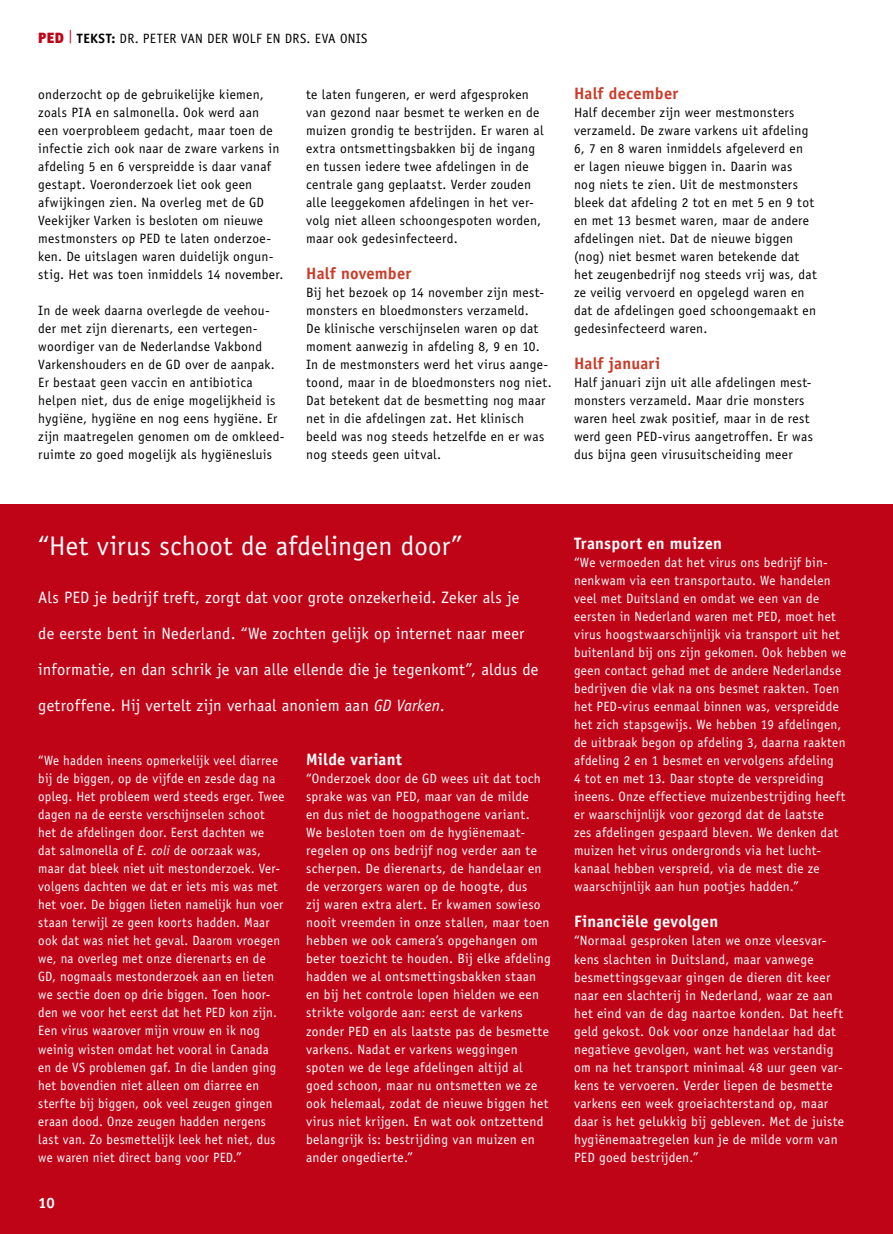
<style>
.page{position:relative;width:893px;height:1234px;background:#fff}
.page>*{position:absolute;margin:0;border:0;box-sizing:border-box;transform-origin:0 0}
.t1{font:27px "Officina Sans Std";letter-spacing:.005em;color:#fff}
.t2{font:16.5px/36px "Officina Sans Std";letter-spacing:.01em;color:#fff}
.t3{font:700 16.5px "Officina Sans Std";letter-spacing:.015em;color:#fff}
.t4{font:700 16.5px "Officina Sans Std";letter-spacing:.01em;color:#c93c29}
.t5{font:700 15px "Officina Sans Std";color:#fff}
.t6{font:13.5px/18px "Officina Sans Std";letter-spacing:.02em;color:#000}
.t7{font:13.5px/18px "Officina Sans Std";letter-spacing:.02em;color:#fff}
.t8{font:13.5px/18px "Officina Sans Std";letter-spacing:.02em;color:#fff;scale:.96 1}
.s1{font-family:"Officina Sans ITC Std";font-weight:900;font-size:15px;color:#c00418}
.s2{font-weight:700}
.s3{font-style:italic}
</style>
<div class="page">
<div style="left:0;top:504px;width:893px;height:729px;background:#c00418"></div>
<p class="t6" style="left:38px;top:29px;width:119px"><span class="s1">PED</span><sup>|</sup><span class="s2">tekst:</span>dr. Peter</p>
<p class="t6" style="left:181px;top:29px;width:8px">van</p>
<p class="t6" style="left:207px;top:29px;width:8px">der</p>
<p class="t6" style="left:233px;top:29px;width:18px">Wolf</p>
<p class="t6" style="left:266px;top:29px;width:89px">en drs. Eva Onis</p>
<p class="t6" style="left:38px;top:85px;width:247px">onderzocht op de gebruikelijke kiemen, zoals PIA en salmonella. Ook werd aan<br>een voerprobleem gedacht, maar toen de infectie zich ook naar de zware varkens in afdeling 5 en 6 verspreidde is daar vanaf gestapt. Voeronderzoek liet ook geen afwijkingen zien. Na overleg met de GD Veekijker Varken is besloten om nieuwe mestmonsters op PED te laten onderzoe&shy;ken. De uitslagen waren duidelijk ongun&shy;stig. Het was toen inmiddels 14 november.</p>
<p class="t6" style="left:38px;top:301px;width:248px">In de week daarna overlegde de veehou&shy;der met zijn dierenarts, een vertegen&shy;woordiger van de Nederlandse Vakbond Varkenshouders en de GD over de aanpak.<br>Er bestaat geen vaccin en antibiotica helpen niet, dus de enige mogelijkheid is hygiëne, hygiëne en nog eens hygiëne. Er zijn maatregelen genomen om de omkleed&shy;ruimte zo goed mogelijk als hygiënesluis</p>
<p class="t6" style="left:306px;top:85px;width:239px">te laten fungeren, er werd afgesproken van gezond naar besmet te werken en de muizen grondig te bestrijden. Er waren al extra ontsmettingsbakken bij de ingang en tussen iedere twee afdelingen in de centrale gang geplaatst. Verder zouden alle leeggekomen afdelingen in het ver&shy;volg niet alleen schoongespoten worden, maar ook gedesinfecteerd.</p>
<p class="t4" style="left:306px;top:263px;width:107px">Half november</p>
<p class="t6" style="left:306px;top:283px;width:247px">Bij het bezoek op 14 november zijn mest&shy;monsters en bloedmonsters verzameld.<br>De klinische verschijnselen waren op dat moment aanwezig in afdeling 8, 9 en 10.<br>In de mestmonsters werd het virus aange&shy;toond, maar in de bloedmonsters nog niet.<br>Dat betekent dat de besmetting nog maar net in die afdelingen zat. Het klinisch beeld was nog steeds hetzelfde en er was nog steeds geen uitval.</p>
<p class="t4" style="left:574px;top:83px;width:106px">Half december</p>
<p class="t6" style="left:574px;top:103px;width:244px">Half december zijn weer mestmonsters verzameld. De zware varkens uit afdeling 6, 7 en 8 waren inmiddels afgeleverd en er lagen nieuwe biggen in. Daarin was<br>nog niets te zien. Uit de mestmonsters bleek dat afdeling 2 tot en met 5 en 9 tot en met 13 besmet waren, maar de andere afdelingen niet. Dat de nieuwe biggen (nog) niet besmet waren betekende dat het zeugenbedrijf nog steeds vrij was, dat ze veilig vervoerd en opgelegd waren en dat de afdelingen goed schoongemaakt en gedesinfecteerd waren.</p>
<p class="t4" style="left:574px;top:353px;width:88px">Half januari</p>
<p class="t6" style="left:574px;top:373px;width:240px">Half januari zijn uit alle afdelingen mest&shy;monsters verzameld. Maar drie monsters waren heel zwak positief, maar in de rest werd geen PED-virus aangetroffen. Er was dus bijna geen virusuitscheiding meer</p>
<h1 class="t1" style="left:38px;top:530px;width:426px">“Het virus schoot de afdelingen door”</h1>
<p class="t2" style="left:38px;top:579px;width:502px">Als PED je bedrijf treft, zorgt dat voor grote onzekerheid. Zeker als je de eerste bent in Nederland. “We zochten gelijk op internet naar meer informatie, en dan schrik je van alle ellende die je tegenkomt”, aldus de getroffene. Hij vertelt zijn verhaal anoniem aan <span class="s3">GD Varken</span>.</p>
<p class="t3" style="left:306px;top:749px;width:97px">Milde variant</p>
<p class="t7" style="left:306px;top:769px;width:246px">“Onderzoek door de GD wees uit dat toch sprake was van PED, maar van de milde<br>en dus niet de hoogpathogene variant.<br>We besloten toen om de hygiënemaat&shy;regelen op ons bedrijf nog verder aan te scherpen. De dierenarts, de handelaar en de verzorgers waren op de hoogte, dus<br>zij waren extra alert. Er kwamen sowieso nooit vreemden in onze stallen, maar toen hebben we ook camera’s opgehangen om beter toezicht te houden. Bij elke afdeling hadden we al ontsmettingsbakken staan en bij het controle lopen hielden we een strikte volgorde aan: eerst de varkens zonder PED en als laatste pas de besmette varkens. Nadat er varkens weggingen spoten we de lege afdelingen altijd al goed schoon, maar nu ontsmetten we ze ook helemaal, zodat de nieuwe biggen het virus niet krijgen. En wat ook ontzettend belangrijk is: bestrijding van muizen en ander ongedierte.”</p>
<p class="t8" style="left:38px;top:751px;width:258px">“We hadden ineens opmerkelijk veel diarree bij de biggen, op de vijfde en zesde dag na opleg. Het probleem werd steeds erger. Twee dagen na de eerste verschijnselen schoot het de afdelingen door. Eerst dachten we dat salmonella of <span class="s3">E. coli</span> de oorzaak was, maar dat bleek niet uit mestonderzoek. Ver&shy;volgens dachten we dat er iets mis was met het voer. De biggen lieten namelijk hun voer staan terwijl ze geen koorts hadden. Maar ook dat was niet het geval. Daarom vroegen we, na overleg met onze dierenarts en de GD, nogmaals mestonderzoek aan en lieten we sectie doen op drie biggen. Toen hoor&shy;den we voor het eerst dat het PED kon zijn.<br>Een virus waarover mijn vrouw en ik nog weinig wisten omdat het vooral in Canada en de VS problemen gaf. In die landen ging het bovendien niet alleen om diarree en sterfte bij biggen, ook veel zeugen gingen eraan dood. Onze zeugen hadden nergens last van. Zo besmettelijk leek het niet, dus we waren niet direct bang voor PED.”</p>
<p class="t5" style="left:38px;top:1193px;width:18px">10</p>
<p class="t3" style="left:574px;top:533px;width:149px">Transport en muizen</p>
<p class="t7" style="left:574px;top:553px;width:274px">“We vermoeden dat het virus ons bedrijf bin&shy;nenkwam via een transportauto. We handelen veel met Duitsland en omdat we een van de eersten in Nederland waren met PED, moet het virus hoogstwaarschijnlijk via transport uit het buitenland bij ons zijn gekomen. Ook hebben we geen contact gehad met de andere Nederlandse bedrijven die vlak na ons besmet raakten. Toen het PED-virus eenmaal binnen was, verspreidde het zich stapsgewijs. We hebben 19 afdelingen, de uitbraak begon op afdeling 3, daarna raakten afdeling 2 en 1 besmet en vervolgens afdeling<br>4 tot en met 13. Daar stopte de verspreiding ineens. Onze effectieve muizenbestrijding heeft er waarschijnlijk voor gezorgd dat de laatste<br>zes afdelingen gespaard bleven. We denken dat muizen het virus ondergronds via het lucht&shy;kanaal hebben verspreid, via de mest die ze waarschijnlijk aan hun pootjes hadden.”</p>
<p class="t3" style="left:574px;top:911px;width:146px">Financiële gevolgen</p>
<p class="t7" style="left:574px;top:931px;width:272px">“Normaal gesproken laten we onze vleesvar&shy;kens slachten in Duitsland, maar vanwege besmettingsgevaar gingen de dieren dit keer naar een slachterij in Nederland, waar ze aan het eind van de dag naartoe konden. Dat heeft geld gekost. Ook voor onze handelaar had dat negatieve gevolgen, want het was verstandig om na het transport minimaal 48 uur geen var&shy;kens te vervoeren. Verder liepen de besmette varkens een week groeiachterstand op, maar daar is het gelukkig bij gebleven. Met de juiste hygiënemaatregelen kun je de milde vorm van PED goed bestrijden.”</p>
</div>
